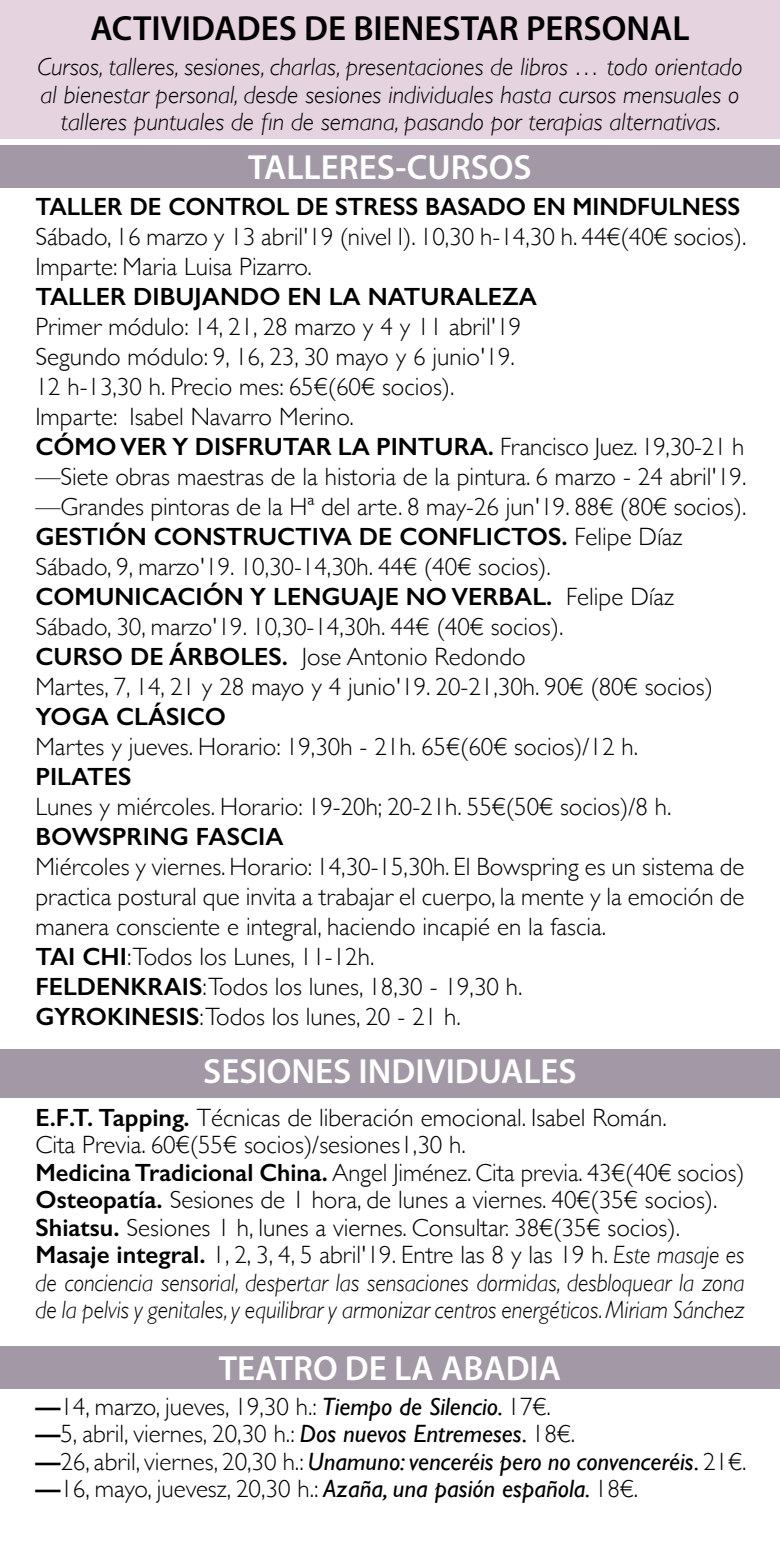
<style>
.page{position:relative;width:780px;height:1560px;background:#fff}
.page>*{position:absolute;margin:0;border:0;box-sizing:border-box;transform-origin:0 0}
.t1{font:600 35px "Myriad Pro";color:#fff}
.t2{font:600 35px "Myriad Pro";color:#000}
.t3{font:300 25px/30px "Gill Sans";color:#000}
.t4{font:italic 300 25px/27.5px "Gill Sans";color:#000;text-align:center}
.t5{font:600 25px "Gill Sans";color:#000}
.t6{font:600 25px "Gill Sans";color:#000;scale:.96 1}
.s1{font-weight:600}
.s2{font-style:italic}
.s3{font-weight:400;font-style:italic}
</style>
<div class="page">
<div style="left:0;top:0;width:780px;height:139px;background:#e6d3e0"></div>
<div style="left:0;top:145px;width:780px;height:43px;background:#a298a6"></div>
<div style="left:0;top:1346px;width:780px;height:42px;background:#a298a6"></div>
<div style="left:0;top:1049px;width:780px;height:49px;background:#a298a6"></div>
<h1 class="t2" style="left:90px;top:6px;width:600px">ACTIVIDADES DE BIENESTAR PERSONAL</h1>
<p class="t4" style="left:37px;top:53px;width:706px">Cursos, talleres, sesiones, charlas, presentaciones de libros … todo orientado al bienestar personal, desde sesiones individuales hasta cursos mensuales o talleres puntuales de fin de semana, pasando por terapias alternativas.</p>
<h1 class="t1" style="left:248px;top:145px;width:285px">TALLERES-CURSOS</h1>
<p class="t6" style="left:35px;top:191px;width:735px">TALLER DE CONTROL DE STRESS BASADO EN MINDFULNESS</p>
<p class="t3" style="left:35px;top:220px;width:712px">Sábado, 16 marzo y 13 abril'19 (nivel I). 10,30 h-14,30 h. 44€(40€ socios).<br>Imparte: Maria Luisa Pizarro.</p>
<p class="t5" style="left:35px;top:281px;width:503px">TALLER DIBUJANDO EN LA NATURALEZA</p>
<p class="t3" style="left:35px;top:310px;width:712px">Primer módulo: 14, 21, 28 marzo y 4 y 11 abril'19<br>Segundo módulo: 9, 16, 23, 30 mayo y 6 junio'19.<br>12 h-13,30 h. Precio mes: 65€(60€ socios).<br>Imparte: Isabel Navarro Merino.<br><span class="s1">CÓMO VER Y DISFRUTAR LA PINTURA.</span> Francisco Juez. 19,30-21 h —Siete obras maestras de la historia de la pintura. 6 marzo - 24 abril'19. —Grandes pintoras de la Hª del arte. 8 may-26 jun'19. 88€ (80€ socios).<br><span class="s1">GESTIÓN CONSTRUCTIVA DE CONFLICTOS.</span> Felipe Díaz Sábado, 9, marzo'19. 10,30-14,30h. 44€ (40€ socios).<br><span class="s1">COMUNICACIÓN Y LENGUAJE NO VERBAL.</span> Felipe Díaz Sábado, 30, marzo'19. 10,30-14,30h. 44€ (40€ socios).<br><span class="s1">CURSO DE ÁRBOLES.</span> Jose Antonio Redondo<br>Martes, 7, 14, 21 y 28 mayo y 4 junio'19. 20-21,30h. 90€ (80€ socios)</p>
<p class="t5" style="left:35px;top:701px;width:192px">YOGA CLÁSICO</p>
<p class="t3" style="left:35px;top:730px;width:604px">Martes y jueves. Horario: 19,30h - 21h. 65€(60€ socios)/12 h.</p>
<p class="t5" style="left:35px;top:761px;width:98px">PILATES</p>
<p class="t3" style="left:35px;top:790px;width:637px">Lunes y miércoles. Horario: 19-20h; 20-21h. 55€(50€ socios)/8 h.</p>
<p class="t5" style="left:35px;top:821px;width:250px">BOWSPRING FASCIA</p>
<p class="t3" style="left:35px;top:850px;width:710px">Miércoles y viernes. Horario: 14,30-15,30h. El Bowspring es un sistema de practica postural que invita a trabajar el cuerpo, la mente y la emoción de manera consciente e integral, haciendo incapié en la fascia.<br><span class="s1">TAI CHI</span>:Todos los Lunes, 11-12h.<br><span class="s1">FELDENKRAIS</span>:Todos los lunes, 18,30 - 19,30 h.<br><span class="s1">GYROKINESIS</span>:Todos los lunes, 20 - 21 h.</p>
<h1 class="t1" style="left:203px;top:1048px;width:375px">SESIONES INDIVIDUALES</h1>
<p class="t3" style="left:35px;top:1102px;width:710px;line-height:27.5px"><span class="s1">E.F.T. Tapping.</span> Técnicas de liberación emocional. Isabel Román.<br>Cita Previa. 60€(55€ socios)/sesiones1,30 h.<br><span class="s1">Medicina Tradicional China.</span> Angel Jiménez. Cita previa. 43€(40€ socios)<br><span class="s1">Osteopatía.</span> Sesiones de 1 hora, de lunes a viernes. 40€(35€ socios).<br><span class="s1">Shiatsu.</span> Sesiones 1 h, lunes a viernes. Consultar. 38€(35€ socios).<br><span class="s1">Masaje integral.</span> 1, 2, 3, 4, 5 abril'19. Entre las 8 y las 19 h. <span class="s2">Este masaje es de conciencia sensorial, despertar las sensaciones dormidas, desbloquear la zona de la pelvis y genitales, y equilibrar y armonizar centros energéticos. Miriam Sánchez</span></p>
<h1 class="t1" style="left:219px;top:1345px;width:344px">TEATRO DE LA ABADIA</h1>
<p class="t3" style="left:35px;top:1391px;width:712px;line-height:27.5px"><span class="s1">—</span>14, marzo, jueves, 19,30 h.: <span class="s3">Tiempo de Silencio.</span> 17€.<br><span class="s1">—</span>5, abril, viernes, 20,30 h.: <span class="s3">Dos nuevos Entremeses.</span> 18€.<br><span class="s1">—</span>26, abril, viernes, 20,30 h.: <span class="s3">Unamuno: venceréis pero no convenceréis.</span> 21€. <span class="s1">—</span>16, mayo, juevesz, 20,30 h.: <span class="s3">Azaña, una pasión española.</span> 18€.</p>
</div>
